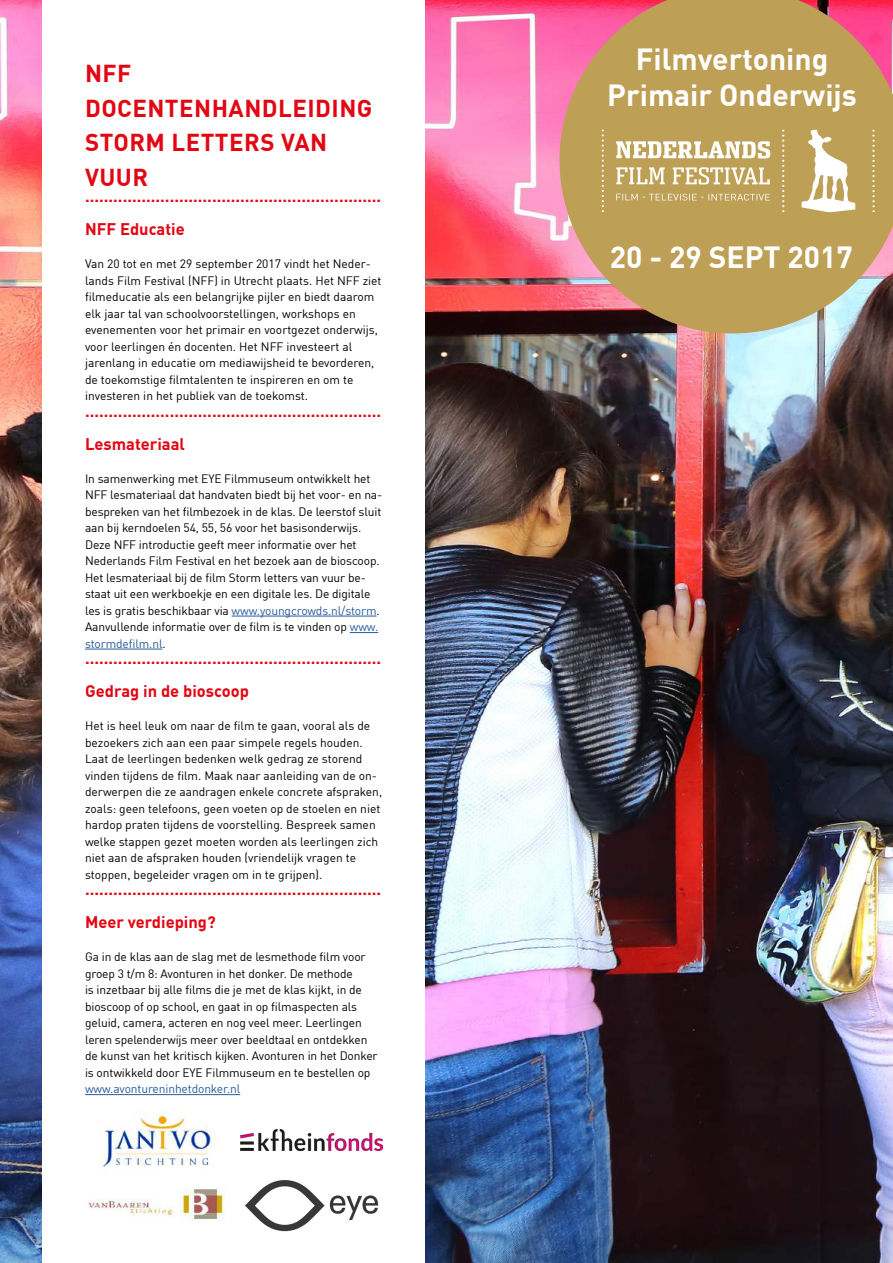
<style>
.page{position:relative;width:893px;height:1263px;background:#fff}
.page>*{position:absolute;margin:0;border:0;box-sizing:border-box;transform-origin:0 0}
.t1{font:700 30px/36px "DIN Offc";color:#fff;text-align:center}
.t2{font:700 24px/34.5px "DIN Offc";letter-spacing:.02em;color:#e30613}
.t3{font:700 16.5px/33px "DIN Offc";color:#e30613}
.t4{font:12px/16.5px "DIN Offc";letter-spacing:-.01em;color:#000}
.t5{font:12px "DIN Offc";letter-spacing:-.01em;color:#275b9b}
.s1{color:#275b9b}
</style>
<div class="page">
<img style="left:0;top:0;width:893px;height:1263px">
<div style="left:43px;top:0;width:382px;height:1263px;background:#fff"></div>
<hr style="left:232px;top:616px;width:145px;height:1px;background:#275b9b">
<svg style="left:350px;top:632px;width:28px;height:1px"></svg>
<hr style="left:85px;top:649px;width:77px;height:1px;background:#275b9b">
<hr style="left:85px;top:1094px;width:155px;height:1px;background:#275b9b">
<svg style="left:559px;top:0;width:334px;height:333px;background:#c09261"></svg>
<img style="left:241px;top:1129px;width:142px;height:21px">
<img style="left:245px;top:1180px;width:134px;height:52px">
<img style="left:99px;top:1111px;width:121px;height:57px">
<svg style="left:602px;top:129px;width:273px;height:83px"></svg>
<img style="left:88px;top:1186px;width:137px;height:35px">
<h2 class="t2" style="left:85px;top:55px;width:289px">NFF<br>DOCENTENHANDLEIDING<br>STORM LETTERS VAN<br>VUUR</h2>
<h3 class="t3" style="left:85px;top:179px;width:298px">...............................................................<br>NFF Educatie</h3>
<p class="t4" style="left:85px;top:255px;width:298px">Van 20 tot en met 29 september 2017 vindt het Neder&shy;lands Film Festival (NFF) in Utrecht plaats. Het NFF ziet filmeducatie als een belangrijke pijler en biedt daarom elk jaar tal van schoolvoorstellingen, workshops en evenementen voor het primair en voortgezet onderwijs, voor leerlingen én docenten. Het NFF investeert al jarenlang in educatie om mediawijsheid te bevorderen, de toekomstige filmtalenten te inspireren en om te investeren in het publiek van de toekomst.</p>
<h3 class="t3" style="left:85px;top:393px;width:298px">...............................................................<br>Lesmateriaal</h3>
<p class="t4" style="left:85px;top:470px;width:299px">In samenwerking met EYE Filmmuseum ontwikkelt het NFF lesmateriaal dat handvaten biedt bij het voor- en na&shy;bespreken van het filmbezoek in de klas. De leerstof sluit aan bij kerndoelen 54, 55, 56 voor het basisonderwijs.<br>Deze NFF introductie geeft meer informatie over het Nederlands Film Festival en het bezoek aan de bioscoop.<br>Het lesmateriaal bij de film Storm letters van vuur be&shy;staat uit een werkboekje en een digitale les. De digitale les is gratis beschikbaar via <span class="s1">www.youngcrowds.nl/storm</span>.<br>Aanvullende informatie over de film is te vinden op <span class="s1">www. stormdefilm.nl</span>.</p>
<h3 class="t3" style="left:85px;top:641px;width:298px">...............................................................<br>Gedrag in de bioscoop</h3>
<p class="t4" style="left:85px;top:717px;width:299px">Het is heel leuk om naar de film te gaan, vooral als de bezoekers zich aan een paar simpele regels houden.<br>Laat de leerlingen bedenken welk gedrag ze storend vinden tijdens de film. Maak naar aanleiding van de on&shy;derwerpen die ze aandragen enkele concrete afspraken, zoals: geen telefoons, geen voeten op de stoelen en niet hardop praten tijdens de voorstelling. Bespreek samen welke stappen gezet moeten worden als leerlingen zich niet aan de afspraken houden (vriendelijk vragen te stoppen, begeleider vragen om in te grijpen).</p>
<h3 class="t3" style="left:85px;top:872px;width:298px">...............................................................<br>Meer verdieping?</h3>
<p class="t4" style="left:85px;top:948px;width:294px">Ga in de klas aan de slag met de lesmethode film voor groep 3 t/m 8: Avonturen in het donker. De methode<br>is inzetbaar bij alle films die je met de klas kijkt, in de bioscoop of op school, en gaat in op filmaspecten als geluid, camera, acteren en nog veel meer. Leerlingen leren spelenderwijs meer over beeldtaal en ontdekken de kunst van het kritisch kijken. Avonturen in het Donker is ontwikkeld door EYE Filmmuseum en te bestellen op</p>
<p class="t5" style="left:85px;top:1081px;width:157px">www.avontureninhetdonker.nl</p>
<h1 class="t1" style="left:607px;top:40px;width:251px">Filmvertoning<br>Primair Onderwijs</h1>
<h1 class="t1" style="left:610px;top:238px;width:244px">20 - 29 SEPT 2017</h1>
</div>
